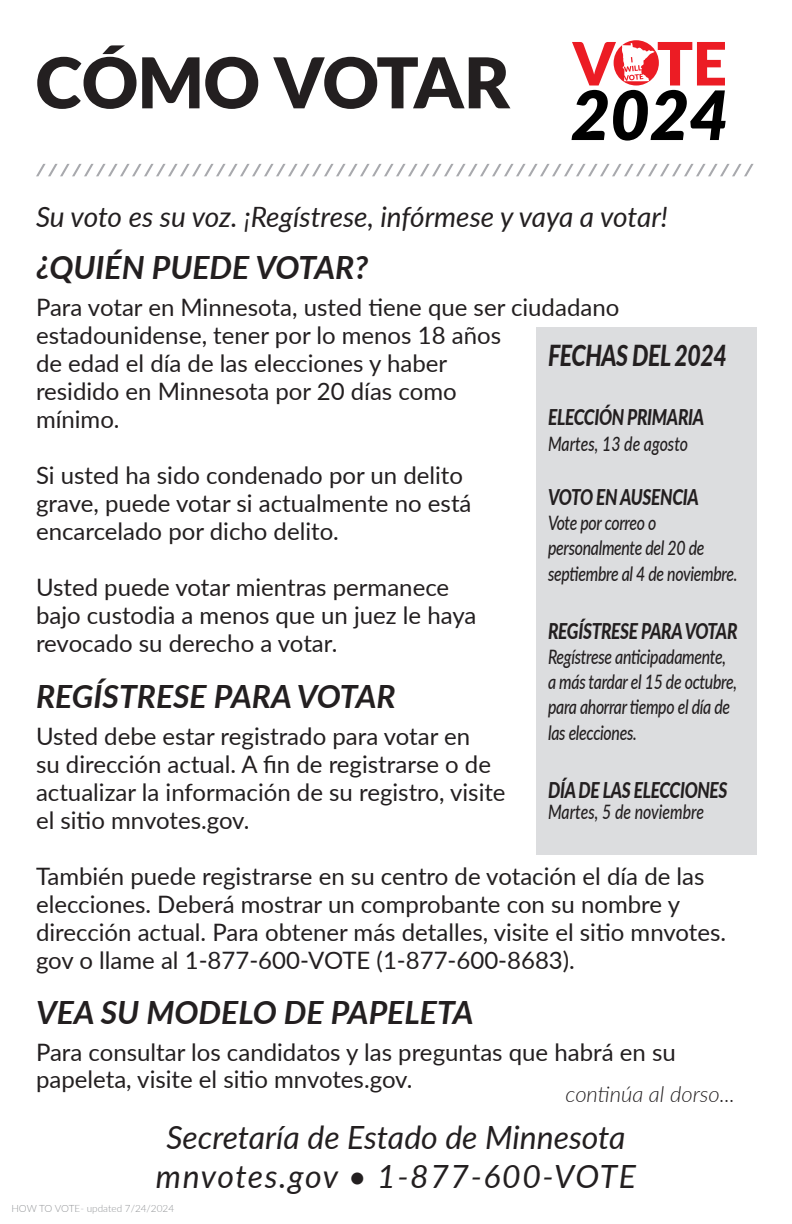
<style>
.page{position:relative;width:792px;height:1224px;background:#fff}
.page>*{position:absolute;margin:0;border:0;box-sizing:border-box;transform-origin:0 0}
.t1{font:900 70px "Lato";color:#231f20}
.t2{font:italic 900 68.2px "Lato";color:#000}
.Heading{font:italic 700 32px "Lato";color:#231f20}
.t3{font:italic 32px/38.4px "Lato";color:#231f20;text-align:center}
.t4{font:italic 800 29px "Lato";letter-spacing:-.02em;color:#231f20;scale:.8 1}
.Introduction{font:italic 28px "Lato";color:#231f20}
.Body{font:24px/28px "Lato";color:#231f20}
.t5{font:italic 300 22px "Lato";color:#231f20}
.t6{font:italic 800 21.6px "Lato";letter-spacing:-.02em;color:#231f20;scale:.8 1}
.t7{font:italic 500 19.8px/25.4px "Lato";letter-spacing:-.02em;color:#231f20;scale:.8 1}
.t8{font:italic 500 19.8px "Lato";color:#231f20;scale:.8 1}
.t9{font:300 10px "Lato";color:#939598}
</style>
<div class="page">
<svg style="left:40px;top:164px;width:712px;height:12px"></svg>
<div style="left:536px;top:327px;width:221px;height:527px;background:#dcdddf"></div>
<svg style="left:572px;top:42px;width:44px;height:44px"></svg>
<div style="left:614px;top:40px;width:45px;height:46px;background:#ec1c24;border-radius:50%"></div>
<svg style="left:622px;top:42px;width:103px;height:44px"></svg>
<p class="t1" style="left:36px;top:42px;width:477px">CÓMO VOTAR</p>
<h2 class="t2" style="left:571px;top:64px;width:160px">2024</h2>
<p class="Introduction" style="left:36px;top:197px;width:634px">Su voto es su voz. ¡Regístrese, infórmese y vaya a votar!</p>
<p class="Heading" style="left:36px;top:243px;width:334px">¿QUIÉN PUEDE VOTAR?</p>
<p class="Body" style="left:36px;top:292px;width:585px">Para votar en Minnesota, usted tiene que ser ciudadano estadounidense, tener por lo menos 18 años<br>de edad el día de las elecciones y haber<br>residido en Minnesota por 20 días como<br>mínimo.</p>
<p class="Body" style="left:36px;top:460px;width:437px">Si usted ha sido condenado por un delito grave, puede votar si actualmente no está encarcelado por dicho delito.</p>
<p class="Body" style="left:36px;top:572px;width:442px">Usted puede votar mientras permanece bajo custodia a menos que un juez le haya revocado su derecho a votar.</p>
<p class="Heading" style="left:36px;top:672px;width:361px">REGÍSTRESE PARA VOTAR</p>
<p class="Body" style="left:36px;top:721px;width:471px">Usted debe estar registrado para votar en<br>su dirección actual. A fin de registrarse o de actualizar la información de su registro, visite el sitio mnvotes.gov.</p>
<p class="Body" style="left:36px;top:861px;width:692px">También puede registrarse en su centro de votación el día de las elecciones. Deberá mostrar un comprobante con su nombre y dirección actual. Para obtener más detalles, visite el sitio mnvotes. gov o llame al 1-877-600-VOTE (1-877-600-8683).</p>
<p class="Heading" style="left:36px;top:989px;width:439px">VEA SU MODELO DE PAPELETA</p>
<p class="Body" style="left:36px;top:1037px;width:641px">Para consultar los candidatos y las preguntas que habrá en su papeleta, visite el sitio mnvotes.gov.</p>
<p class="t4" style="left:548px;top:334px;width:225px">FECHAS DEL 2024</p>
<p class="t6" style="left:548px;top:401px;width:197px">ELECCIÓN PRIMARIA</p>
<p class="t8" style="left:548px;top:429px;width:177px">Martes, 13 de agosto</p>
<p class="t6" style="left:548px;top:481px;width:190px">VOTO EN AUSENCIA</p>
<p class="t7" style="left:548px;top:509px;width:238px">Vote por correo o personalmente del 20 de septiembre al 4 de noviembre.</p>
<p class="t6" style="left:548px;top:615px;width:238px">REGÍSTRESE PARA VOTAR</p>
<p class="t7" style="left:548px;top:643px;width:238px">Regístrese anticipadamente, a más tardar el 15 de octubre, para ahorrar tiempo el día de las elecciones.</p>
<p class="t6" style="left:548px;top:774px;width:226px">DÍA DE LAS ELECCIONES</p>
<p class="t8" style="left:548px;top:798px;width:196px">Martes, 5 de noviembre</p>
<p class="t5" style="left:566px;top:1079px;width:171px">continúa al dorso...</p>
<h3 class="t3" style="left:156px;top:1117px;width:482px">Secretaría de Estado de Minnesota mnvotes.gov • 1-877-600-VOTE</h3>
<p class="t9" style="left:11px;top:1202px;width:164px">HOW TO VOTE- updated 7/24/2024</p>
</div>
